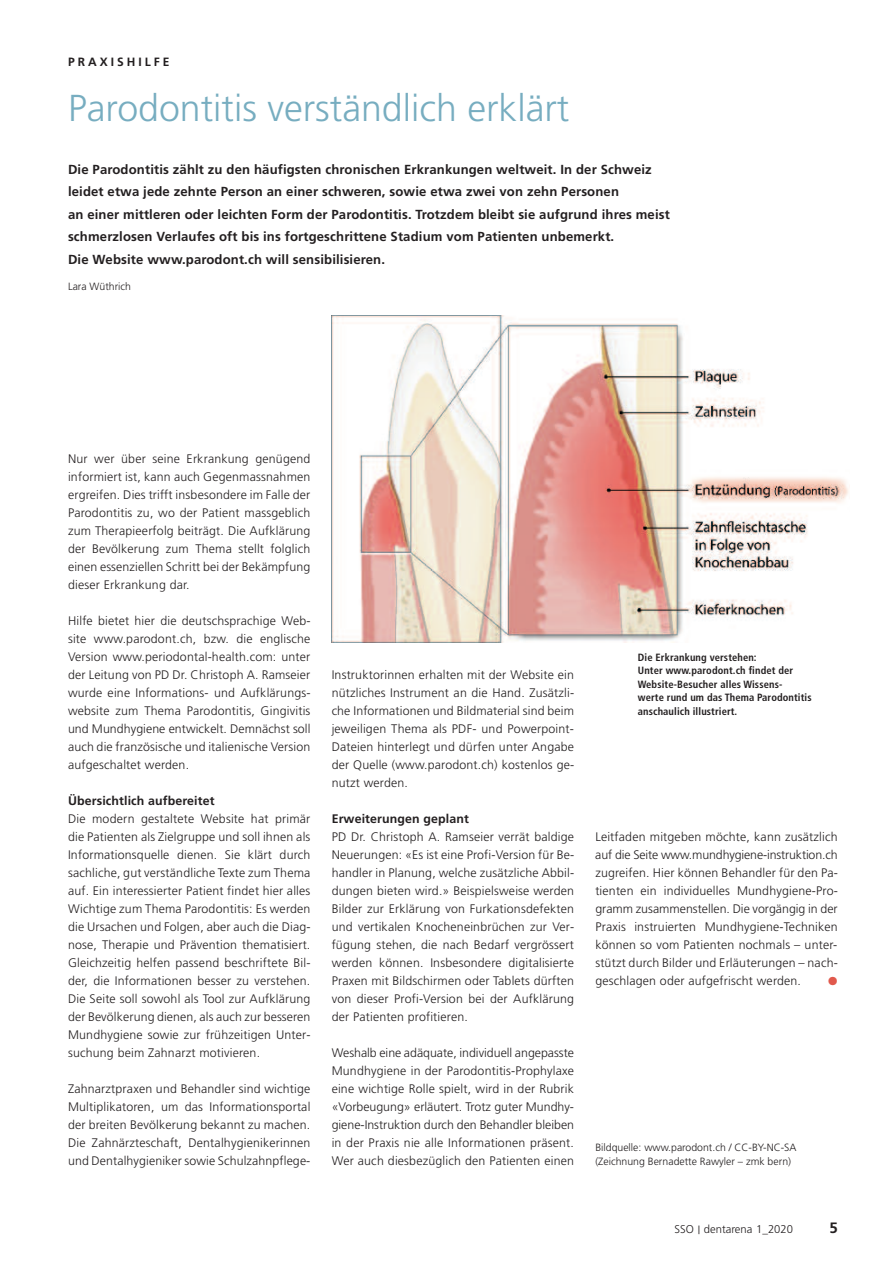
<style>
.page{position:relative;width:893px;height:1263px;background:#fff}
.page>*{position:absolute;margin:0;border:0;box-sizing:border-box;transform-origin:0 0}
.t1{font:300 37.5px "Frutiger";color:#77adc0}
.t2{font:700 15px "Frutiger";color:#231f20}
.t3{font:700 13.2px/22.5px "Frutiger";letter-spacing:.01em;color:#231f20}
.t4{font:300 12.3px/18px "Frutiger";letter-spacing:.015em;color:#231f20;text-align:justify}
.t5{font:700 12.3px "Frutiger";letter-spacing:.01em;color:#231f20}
.t6{font:700 12px "Frutiger";letter-spacing:.25em;color:#231f20}
.t7{font:300 11.25px "Frutiger";color:#231f20}
.t8{font:700 condensed 10.5px/13.5px "Frutiger";letter-spacing:.01em;color:#231f20}
.t9{font:300 10.5px/13.5px "Frutiger";color:#231f20}
</style>
<div class="page">
<img style="left:332px;top:315px;width:517px;height:327px">
<p class="t6" style="left:68px;top:57px;width:103px">PRAXISHILFE</p>
<h1 class="t1" style="left:68px;top:93px;width:503px">Parodontitis verständlich erklärt</h1>
<p class="t3" style="left:68px;top:159px;width:603px">Die Parodontitis zählt zu den häufigsten chronischen Erkrankungen weltweit. In der Schweiz leidet etwa jede zehnte Person an einer schweren, sowie etwa zwei von zehn Personen<br>an einer mittleren oder leichten Form der Parodontitis. Trotzdem bleibt sie aufgrund ihres meist schmerzlosen Verlaufes oft bis ins fortgeschrittene Stadium vom Patienten unbemerkt.<br>Die Website www.parodont.ch will sensibilisieren.</p>
<p class="t9" style="left:68px;top:281px;width:64px">Lara Wüthrich</p>
<p class="t4" style="left:68px;top:450px;width:244px">Nur wer über seine Erkrankung genügend informiert ist, kann auch Gegenmassnahmen ergreifen. Dies trifft insbesondere im Falle der Parodontitis zu, wo der Patient massgeblich zum Therapieerfolg beiträgt. Die Aufklärung der Bevölkerung zum Thema stellt folglich einen essenziellen Schritt bei der Bekämpfung dieser Erkrankung dar.</p>
<p class="t4" style="left:68px;top:612px;width:244px">Hilfe bietet hier die deutschsprachige Web&shy;site www.parodont.ch, bzw. die englische Version www.periodontal-health.com: unter der Leitung von PD Dr. Christoph A. Ramseier wurde eine Informations- und Aufklärungs&shy;website zum Thema Parodontitis, Gingivitis und Mundhygiene entwickelt. Demnächst soll auch die französische und italienische Version aufgeschaltet werden.</p>
<p class="t5" style="left:68px;top:795px;width:148px">Übersichtlich aufbereitet</p>
<p class="t4" style="left:68px;top:810px;width:244px">Die modern gestaltete Website hat primär die Patienten als Zielgruppe und soll ihnen als Informationsquelle dienen. Sie klärt durch sachliche, gut verständliche Texte zum Thema auf. Ein interessierter Patient findet hier alles Wichtige zum Thema Parodontitis: Es werden die Ursachen und Folgen, aber auch die Diag&shy;nose, Therapie und Prävention thematisiert.<br>Gleichzeitig helfen passend beschriftete Bil&shy;der, die Informationen besser zu verstehen.<br>Die Seite soll sowohl als Tool zur Aufklärung der Bevölkerung dienen, als auch zur besseren Mundhygiene sowie zur frühzeitigen Unter&shy;suchung beim Zahnarzt motivieren.</p>
<p class="t4" style="left:68px;top:1080px;width:244px">Zahnarztpraxen und Behandler sind wichtige Multiplikatoren, um das Informationsportal der breiten Bevölkerung bekannt zu machen.<br>Die Zahnärzteschaft, Dentalhygienikerinnen und Dentalhygieniker sowie Schulzahnpflege-</p>
<p class="t4" style="left:332px;top:666px;width:244px">Instruktorinnen erhalten mit der Website ein nützliches Instrument an die Hand. Zusätzli&shy;che Informationen und Bildmaterial sind beim jeweiligen Thema als PDF- und Powerpoint-Dateien hinterlegt und dürfen unter Angabe der Quelle (www.parodont.ch) kostenlos ge&shy;nutzt werden.</p>
<p class="t5" style="left:332px;top:813px;width:139px">Erweiterungen geplant</p>
<p class="t4" style="left:332px;top:828px;width:244px">PD Dr. Christoph A. Ramseier verrät baldige Neuerungen: «Es ist eine Profi-Version für Be&shy;handler in Planung, welche zusätzliche Abbil&shy;dungen bieten wird.» Beispielsweise werden Bilder zur Erklärung von Furkationsdefekten und vertikalen Knocheneinbrüchen zur Ver&shy;fügung stehen, die nach Bedarf vergrössert werden können. Insbesondere digitalisierte Praxen mit Bildschirmen oder Tablets dürften von dieser Profi-Version bei der Aufklärung der Patienten profitieren.</p>
<p class="t4" style="left:332px;top:1044px;width:244px">Weshalb eine adäquate, individuell angepasste Mundhygiene in der Parodontitis-Prophylaxe eine wichtige Rolle spielt, wird in der Rubrik «Vorbeugung» erläutert. Trotz guter Mundhy&shy;giene-Instruktion durch den Behandler bleiben in der Praxis nie alle Informationen präsent.<br>Wer auch diesbezüglich den Patienten einen</p>
<p class="t8" style="left:638px;top:651px;width:175px">Die Erkrankung verstehen:<br>Unter www.parodont.ch findet der<br>Website-Besucher alles Wissens-<br>werte rund um das Thema Parodontitis anschaulich illustriert.</p>
<p class="t4" style="left:595px;top:828px;width:244px">Leitfaden mitgeben möchte, kann zusätzlich auf die Seite www.mundhygiene-instruktion.ch zugreifen. Hier können Behandler für den Pa&shy;tienten ein individuelles Mundhygiene-Pro&shy;gramm zusammenstellen. Die vorgängig in der Praxis instruierten Mundhygiene-Techniken können so vom Patienten nochmals – unter&shy;stützt durch Bilder und Erläuterungen – nach&shy;geschlagen oder aufgefrischt werden.</p>
<p class="t9" style="left:595px;top:1141px;width:203px">Bildquelle: www.parodont.ch / CC-BY-NC-SA (Zeichnung Bernadette Rawyler – zmk bern)</p>
<p class="t7" style="left:675px;top:1225px;width:120px">SSO | dentarena 1_2020</p>
<p class="t2" style="left:829px;top:1222px;width:10px">5</p>
</div>
